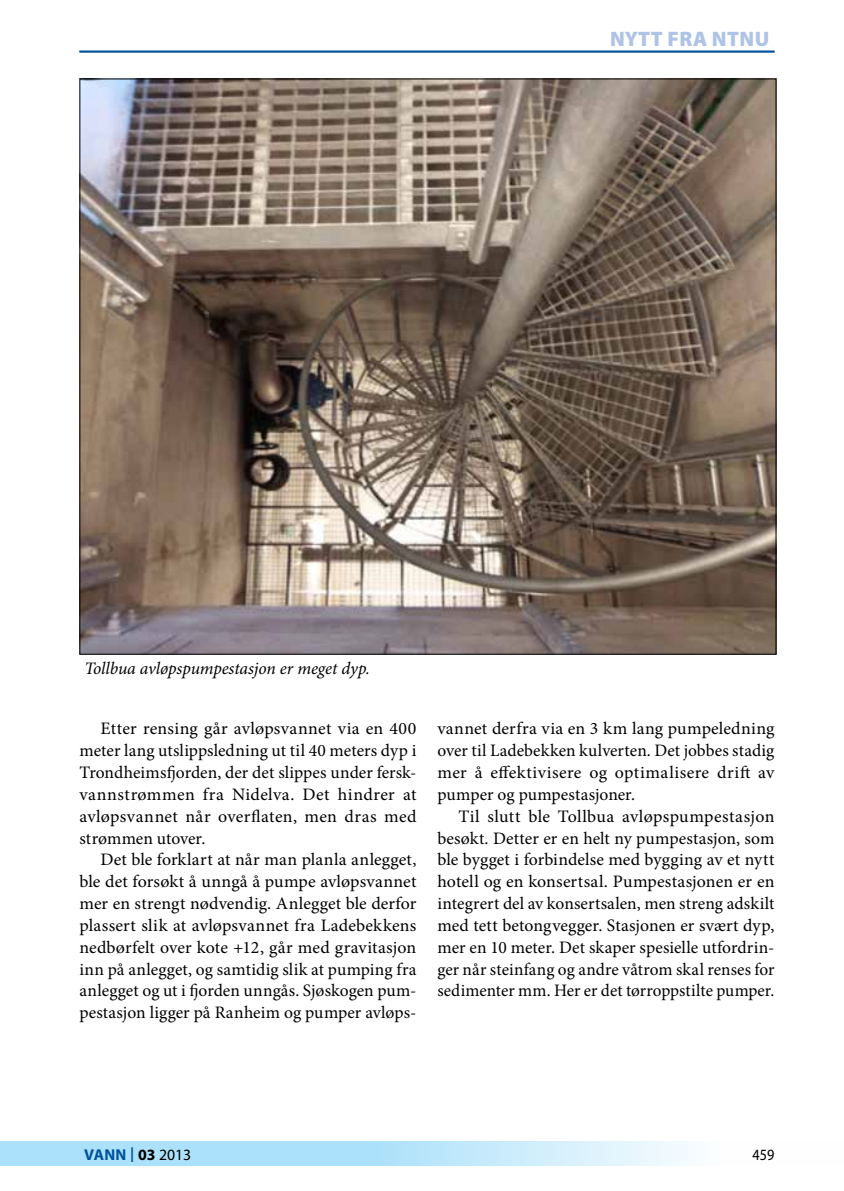
<style>
.page{position:relative;width:844px;height:1191px;background:#fff}
.page>*{position:absolute;margin:0;border:0;box-sizing:border-box;transform-origin:0 0}
.t1{font:900 21px "Myriad Pro";letter-spacing:.02em;color:#aec3e6}
.t2{font:17.5px/21.9px "Minion Pro";letter-spacing:.005em;color:#000;text-align:justify}
.t3{font:italic 17.5px "Minion Pro";letter-spacing:-.01em;color:#000}
.t4{font:700 15.75px "Myriad Pro";letter-spacing:.01em;color:#00529c}
.t5{font:15.75px "Myriad Pro";color:#000;scale:.9 1}
.s1{font-weight:400;font-size:21.88px}
.s2{color:#000}
.s3{font-weight:400;color:#000}
</style>
<div class="page">
<svg style="left:0;top:1141px;width:688px;height:25px;background:#bbe6fa"></svg>
<hr style="left:79px;top:51px;width:695px;height:1px;background:#00529c">
<img style="left:81px;top:80px;width:693px;height:572px">
<p class="t1" style="left:610px;top:27px;width:161px">NYTT FRA NTNU</p>
<p class="t3" style="left:84px;top:656px;width:287px">Tollbua avløpspumpestasjon er meget dyp.</p>
<p class="t2" style="left:79px;top:718px;width:338px;text-indent:21px">Etter rensing går avløpsvannet via en 400 meter lang utslippsledning ut til 40 meters dyp i Trondheimsfjorden, der det slippes under fersk&shy;vannstrømmen fra Nidelva. Det hindrer at avløpsvannet når overflaten, men dras med strømmen utover.</p>
<p class="t2" style="left:79px;top:849px;width:338px;text-indent:21px">Det ble forklart at når man planla anlegget, ble det forsøkt å unngå å pumpe avløpsvannet mer en strengt nødvendig. Anlegget ble derfor plassert slik at avløpsvannet fra Ladebekkens nedbørfelt over kote +12, går med gravitasjon inn på anlegget, og samtidig slik at pumping fra anlegget og ut i fjorden unngås. Sjøskogen pum&shy;pestasjon ligger på Ranheim og pumper avløps-</p>
<p class="t2" style="left:437px;top:718px;width:338px">vannet derfra via en 3 km lang pumpeledning over til Ladebekken kulverten. Det jobbes stadig mer å effektivisere og optimalisere drift av pumper og pumpestasjoner.</p>
<p class="t2" style="left:437px;top:805px;width:338px;text-indent:21px">Til slutt ble Tollbua avløpspumpestasjon besøkt. Detter er en helt ny pumpestasjon, som ble bygget i forbindelse med bygging av et nytt hotell og en konsertsal. Pumpestasjonen er en integrert del av konsertsalen, men streng adskilt med tett betongvegger. Stasjonen er svært dyp, mer en 10 meter. Det skaper spesielle utfordrin&shy;ger når steinfang og andre våtrom skal renses for sedimenter mm. Her er det tørroppstilte pumper.</p>
<p class="t4" style="left:84px;top:1144px;width:109px">VANN <span class="s1">I</span> <span class="s2">03</span> <span class="s3">2013</span></p>
<p class="t5" style="left:752px;top:1145px;width:26px">459</p>
</div>
